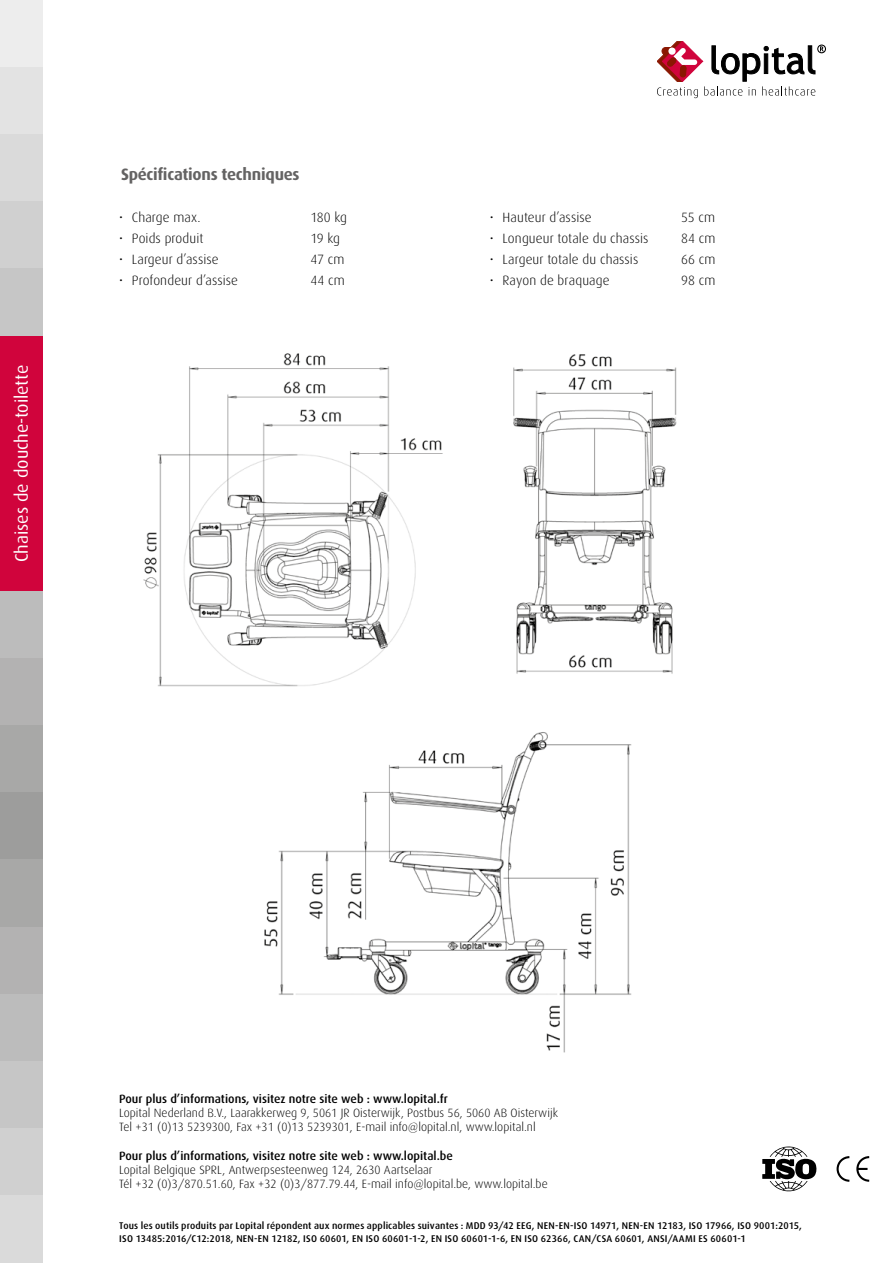
<style>
.page{position:relative;width:893px;height:1263px;background:#fff}
.page>*{position:absolute;margin:0;border:0;box-sizing:border-box;transform-origin:0 0}
.t1{font:18px "Dax";letter-spacing:-.005em;color:#fff}
.t2{font:700 16.5px "Dax";letter-spacing:-.015em;color:#646363}
.t3{font:300 13.5px "Dax";letter-spacing:.01em;color:#000}
.t4{font:300 12px/14.2px "Dax";color:#000}
.t5{font:500 12px "Dax";color:#000}
.t6{font:500 9.75px/12.8px "Dax";letter-spacing:.015em;color:#000}
</style>
<div class="page">
<svg style="left:657px;top:41px;width:169px;height:57px"></svg>
<svg style="left:836px;top:1156px;width:34px;height:26px"></svg>
<svg style="left:762px;top:1146px;width:54px;height:45px"></svg>
<div style="left:0;top:336px;width:43px;height:255px;background:#d0043c"></div>
<div style="left:0;top:0;width:43px;height:67px;background:#ededed"></div>
<div style="left:0;top:67px;width:43px;height:67px;background:#e3e3e3"></div>
<div style="left:0;top:134px;width:43px;height:68px;background:#dadada"></div>
<div style="left:0;top:202px;width:43px;height:67px;background:#d0d0d0"></div>
<div style="left:0;top:269px;width:43px;height:67px;background:#c6c6c6"></div>
<div style="left:0;top:591px;width:43px;height:67px;background:#bcbcbc"></div>
<div style="left:0;top:658px;width:43px;height:67px;background:#b3b2b2"></div>
<div style="left:0;top:725px;width:43px;height:68px;background:#a8a8a7"></div>
<div style="left:0;top:793px;width:43px;height:67px;background:#9d9d9c"></div>
<div style="left:0;top:860px;width:43px;height:67px;background:#a8a8a7"></div>
<div style="left:0;top:927px;width:43px;height:67px;background:#b3b2b2"></div>
<div style="left:0;top:994px;width:43px;height:67px;background:#bcbcbc"></div>
<div style="left:0;top:1061px;width:43px;height:67px;background:#c6c6c6"></div>
<div style="left:0;top:1128px;width:43px;height:68px;background:#d0d0d0"></div>
<div style="left:0;top:1196px;width:43px;height:67px;background:#dadada"></div>
<img style="left:143px;top:353px;width:300px;height:334px">
<img style="left:513px;top:354px;width:164px;height:320px">
<img style="left:264px;top:732px;width:368px;height:321px">
<h1 class="t1" style="left:12px;top:562px;width:199px;rotate:-90deg">Chaises de douche-toilette</h1>
<h2 class="t2" style="left:121px;top:165px;width:180px">Spécifications techniques</h2>
<p class="t3" style="left:119px;top:210px;width:83px">• Charge max.</p>
<p class="t3" style="left:310px;top:210px;width:38px">180 kg</p>
<p class="t3" style="left:119px;top:231px;width:86px">• Poids produit</p>
<p class="t3" style="left:310px;top:231px;width:31px">19 kg</p>
<p class="t3" style="left:119px;top:252px;width:101px">• Largeur d’assise</p>
<p class="t3" style="left:310px;top:252px;width:35px">47 cm</p>
<p class="t3" style="left:119px;top:273px;width:121px">• Profondeur d’assise</p>
<p class="t3" style="left:310px;top:273px;width:36px">44 cm</p>
<p class="t3" style="left:490px;top:210px;width:103px">• Hauteur d’assise</p>
<p class="t3" style="left:681px;top:210px;width:35px">55 cm</p>
<p class="t3" style="left:490px;top:231px;width:160px">• Longueur totale du chassis</p>
<p class="t3" style="left:681px;top:231px;width:36px">84 cm</p>
<p class="t3" style="left:490px;top:252px;width:150px">• Largeur totale du chassis</p>
<p class="t3" style="left:681px;top:252px;width:36px">66 cm</p>
<p class="t3" style="left:490px;top:273px;width:121px">• Rayon de braquage</p>
<p class="t3" style="left:681px;top:273px;width:36px">98 cm</p>
<p class="t5" style="left:119px;top:1092px;width:330px">Pour plus d’informations, visitez notre site web : www.lopital.fr</p>
<p class="t4" style="left:119px;top:1106px;width:440px">Lopital Nederland B.V., Laarakkerweg 9, 5061 JR Oisterwijk, Postbus 56, 5060 AB Oisterwijk<br>Tel +31 (0)13 5239300, Fax +31 (0)13 5239301, E-mail info@lopital.nl, www.lopital.nl</p>
<p class="t5" style="left:119px;top:1149px;width:335px">Pour plus d’informations, visitez notre site web : www.lopital.be</p>
<p class="t4" style="left:119px;top:1163px;width:430px">Lopital Belgique SPRL, Antwerpsesteenweg 124, 2630 Aartselaar<br>Tél +32 (0)3/870.51.60, Fax +32 (0)3/877.79.44, E-mail info@lopital.be, www.lopital.be</p>
<p class="t6" style="left:119px;top:1219px;width:684px">Tous les outils produits par Lopital répondent aux normes applicables suivantes : MDD 93/42 EEG, NEN-EN-ISO 14971, NEN-EN 12183, ISO 17966, ISO 9001:2015,<br>ISO 13485:2016/C12:2018, NEN-EN 12182, ISO 60601, EN ISO 60601-1-2, EN ISO 60601-1-6, EN ISO 62366, CAN/CSA 60601, ANSI/AAMI ES 60601-1</p>
</div>
